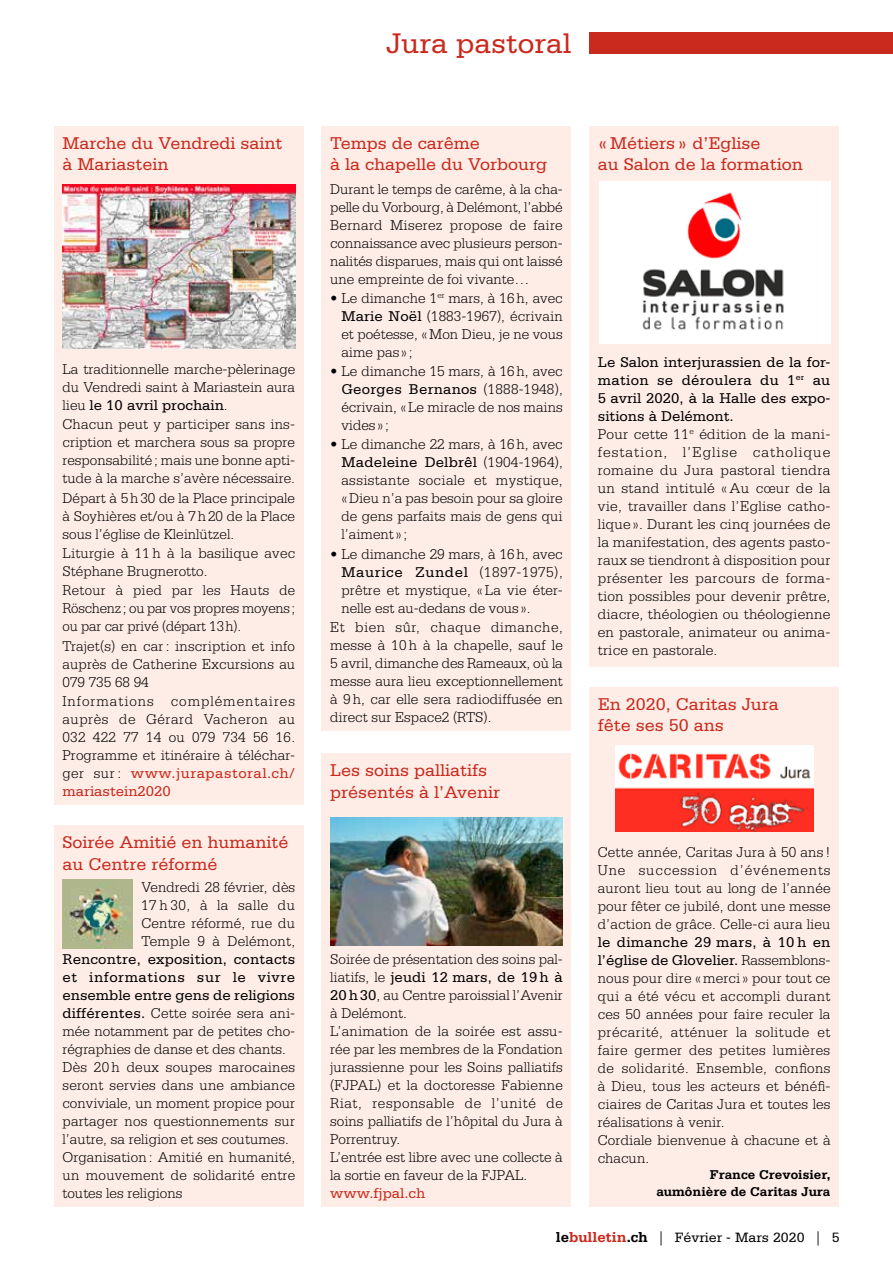
<style>
.page{position:relative;width:893px;height:1263px;background:#fff}
.page>*{position:absolute;margin:0;border:0;box-sizing:border-box;transform-origin:0 0}
.t1{font:30px "Serifa";color:#ca291d}
.t2{font:18px/21.6px "Serifa";color:#ca291d}
.t3{font:300 15px/18px "Serifa";letter-spacing:.01em;color:#000;text-align:justify}
.t4{font:15px "Serifa";letter-spacing:.04em;color:#000}
.t5{font:300 15px "Serifa";letter-spacing:.035em;color:#000}
.t6{font:15px "Serifa";color:#ca291d}
.t7{font:14.25px "Serifa";color:#000}
.t8{font:700 13.5px/16.2px "Serifa";color:#000;text-align:right}
.s1{font-weight:400}
.s2{font-weight:400;color:#ca291d}
.s3{font-weight:300}
.s4{font-weight:700;font-size:15px}
.s5{font-weight:700;font-size:15px;color:#ca291d}
.s6{font-family:"Adobe Garamond Pro"}
</style>
<div class="page">
<div style="left:589px;top:33px;width:304px;height:21px;background:#ca291d"></div>
<div style="left:54px;top:126px;width:250px;height:679px;background:#feede6"></div>
<div style="left:54px;top:825px;width:250px;height:381px;background:#feede6"></div>
<div style="left:322px;top:126px;width:249px;height:604px;background:#feede6"></div>
<div style="left:322px;top:753px;width:249px;height:453px;background:#feede6"></div>
<div style="left:589px;top:126px;width:250px;height:540px;background:#feede6"></div>
<div style="left:589px;top:687px;width:250px;height:519px;background:#feede6"></div>
<img style="left:330px;top:818px;width:233px;height:128px">
<img style="left:615px;top:745px;width:199px;height:86px">
<div style="left:599px;top:181px;width:231px;height:162px;background:#fff"></div>
<img style="left:642px;top:192px;width:142px;height:138px">
<img style="left:63px;top:879px;width:70px;height:69px">
<img style="left:63px;top:184px;width:232px;height:165px">
<p class="t2" style="left:63px;top:132px;width:222px">Marche du Vendredi saint à Mariastein</p>
<p class="t3" style="left:63px;top:360px;width:234px">La traditionnelle marche-pèlerinage du Vendredi saint à Mariastein aura lieu <span class="s1">le 10 avril prochain</span>.</p>
<p class="t3" style="left:63px;top:415px;width:234px">Chacun peut y participer sans ins&shy;cription et marchera sous sa propre responsabilité; mais une bonne apti&shy;tude à la marche s’avère nécessaire.</p>
<p class="t3" style="left:63px;top:489px;width:234px">Départ à 5h30 de la Place principale à Soyhières et/ou à 7h20 de la Place sous l’église de Kleinlützel.</p>
<p class="t3" style="left:63px;top:544px;width:234px">Liturgie à 11 h à la basilique avec<br>Stéphane Brugnerotto.</p>
<p class="t3" style="left:63px;top:581px;width:234px">Retour à pied par les Hauts de Röschenz; ou par vos propres moyens; ou par car privé (départ 13h).</p>
<p class="t3" style="left:63px;top:637px;width:234px">Trajet(s) en car: inscription et info auprès de Catherine Excursions au 079 735 68 94</p>
<p class="t3" style="left:63px;top:692px;width:234px">Informations complémentaires auprès de Gérard Vacheron au 032 422 77 14 ou 079 734 56 16.<br>Programme et itinéraire à téléchar&shy;ger sur : <span class="s2">www.jurapastoral.ch/ mariastein2020</span></p>
<p class="t2" style="left:63px;top:831px;width:228px">Soirée Amitié en humanité au Centre réformé</p>
<p class="t3" style="left:141px;top:878px;width:155px">Vendredi 28 février, dès 17 h 30, à la salle du Centre réformé, rue du Temple 9 à Delémont,</p>
<p class="t3" style="left:62px;top:950px;width:234px;text-align:left"><span class="s1">Rencontre, exposition, contacts et informations sur le vivre ensemble entre gens de religions différentes.</span> Cette soirée sera ani&shy;mée notamment par de petites cho&shy;régraphies de danse et des chants.<br>Dès 20 h deux soupes marocaines seront servies dans une ambiance conviviale, un moment propice pour partager nos questionnements sur l’autre, sa religion et ses coutumes.<br>Organisation: Amitié en humanité, un mouvement de solidarité entre toutes les religions</p>
<h1 class="t1" style="left:386px;top:27px;width:187px">Jura pastoral</h1>
<p class="t2" style="left:330px;top:132px;width:219px">Temps de carême<br>à la chapelle du Vorbourg</p>
<p class="t3" style="left:330px;top:180px;width:234px">Durant le temps de carême, à la cha&shy;pelle du Vorbourg, à Delémont, l’abbé Bernard Miserez propose de faire connaissance avec plusieurs person&shy;nalités disparues, mais qui ont laissé une empreinte de foi vivante…</p>
<p class="t3" style="left:341px;top:289px;width:223px;text-indent:-11px">• Le dimanche 1<sup>er</sup> mars, à 16h, avec <span class="s1">Marie Noël</span> (1883-1967), écrivain et poétesse, «Mon Dieu, je ne vous aime pas »;</p>
<p class="t3" style="left:341px;top:362px;width:223px;text-indent:-11px">• Le dimanche 15 mars, à 16h, avec <span class="s1">Georges Bernanos</span> (1888-1948), écrivain, «Le miracle de nos mains vides »;</p>
<p class="t3" style="left:341px;top:435px;width:223px;text-indent:-11px">• Le dimanche 22 mars, à 16h, avec <span class="s1">Madeleine Delbrêl</span> (1904-1964), assistante sociale et mystique, «Dieu n’a pas besoin pour sa gloire de gens parfaits mais de gens qui l’aiment»;</p>
<p class="t3" style="left:330px;top:545px;width:234px">• Le dimanche 29 mars, à 16h, avec</p>
<p class="t4" style="left:341px;top:563px;width:223px">Maurice Zundel <span class="s3">(1897-1975),</span></p>
<p class="t3" style="left:341px;top:581px;width:223px">prêtre et mystique, « La vie éter-</p>
<p class="t3" style="left:341px;top:599px;width:190px">nelle est au-dedans de vous ».</p>
<p class="t5" style="left:330px;top:619px;width:234px">Et bien sûr, chaque dimanche,</p>
<p class="t3" style="left:330px;top:636px;width:234px">messe à 10 h à la chapelle, sauf le</p>
<p class="t3" style="left:330px;top:654px;width:234px">5 avril, dimanche des Rameaux, où la</p>
<p class="t3" style="left:330px;top:672px;width:234px">messe aura lieu exceptionnellement</p>
<p class="t3" style="left:330px;top:690px;width:234px">à 9 h, car elle sera radiodiffusée en</p>
<p class="t3" style="left:330px;top:708px;width:163px">direct sur Espace2 (RTS).</p>
<p class="t2" style="left:330px;top:759px;width:172px">Les soins palliatifs présentés à l’Avenir</p>
<p class="t3" style="left:330px;top:950px;width:234px;text-align:left">Soirée de présentation des soins pal&shy;liatifs, le <span class="s1">jeudi 12 mars, de 19h à<br>20h30</span>, au Centre paroissial l’Avenir à Delémont.<br>L’animation de la soirée est assu&shy;rée par les membres de la Fondation jurassienne pour les Soins palliatifs (FJPAL) et la doctoresse Fabienne<br>Riat, responsable de l’unité de soins palliatifs de l’hôpital du Jura à<br>Porrentruy.<br>L’entrée est libre avec une collecte à la sortie en faveur de la FJPAL.</p>
<p class="t6" style="left:330px;top:1185px;width:97px">www.fjpal.ch</p>
<p class="t2" style="left:598px;top:132px;width:207px">«Métiers» d’Eglise<br>au Salon de la formation</p>
<p class="t3" style="left:598px;top:353px;width:234px;text-align:left"><span class="s1">Le Salon interjurassien de la for&shy;mation se déroulera du 1</span><sup>er</sup> <span class="s1">au<br>5 avril 2020, à la Halle des expo&shy;sitions à Delémont.<br></span>Pour cette 11<sup>e</sup> édition de la mani&shy;festation, l’Eglise catholique romaine du Jura pastoral tiendra un stand intitulé « Au cœur de la vie, travailler dans l’Eglise catho&shy;lique ». Durant les cinq journées de la manifestation, des agents pasto&shy;raux se tiendront à disposition pour présenter les parcours de forma&shy;tion possibles pour devenir prêtre, diacre, théologien ou théologienne en pastorale, animateur ou anima&shy;trice en pastorale.</p>
<p class="t2" style="left:598px;top:693px;width:183px">En 2020, Caritas Jura fête ses 50 ans</p>
<p class="t3" style="left:598px;top:843px;width:234px">Cette année, Caritas Jura à 50 ans !<br>Une succession d’événements auront lieu tout au long de l’année pour fêter ce jubilé, dont une messe d’action de grâce. Celle-ci aura lieu</p>
<p class="t3" style="left:598px;top:933px;width:234px;text-align:left"><span class="s1">le dimanche 29 mars, à 10 h en l’église de Glovelier.</span> Rassemblons&shy;nous pour dire « merci» pour tout ce qui a été vécu et accompli durant ces 50 années pour faire reculer la précarité, atténuer la solitude et faire germer des petites lumières de solidarité. Ensemble, confions à Dieu, tous les acteurs et bénéfi&shy;ciaires de Caritas Jura et toutes les réalisations à venir.<br>Cordiale bienvenue à chacune et à chacun.</p>
<p class="t8" style="left:656px;top:1167px;width:176px">France Crevoisier, aumônière de Caritas Jura</p>
<p class="t7" style="left:556px;top:1230px;width:285px"><span class="s4">le</span><span class="s5">bulletin</span><span class="s4">.ch</span> <span class="s6">|</span> Février - Mars 2020 <span class="s6">|</span> 5</p>
</div>
